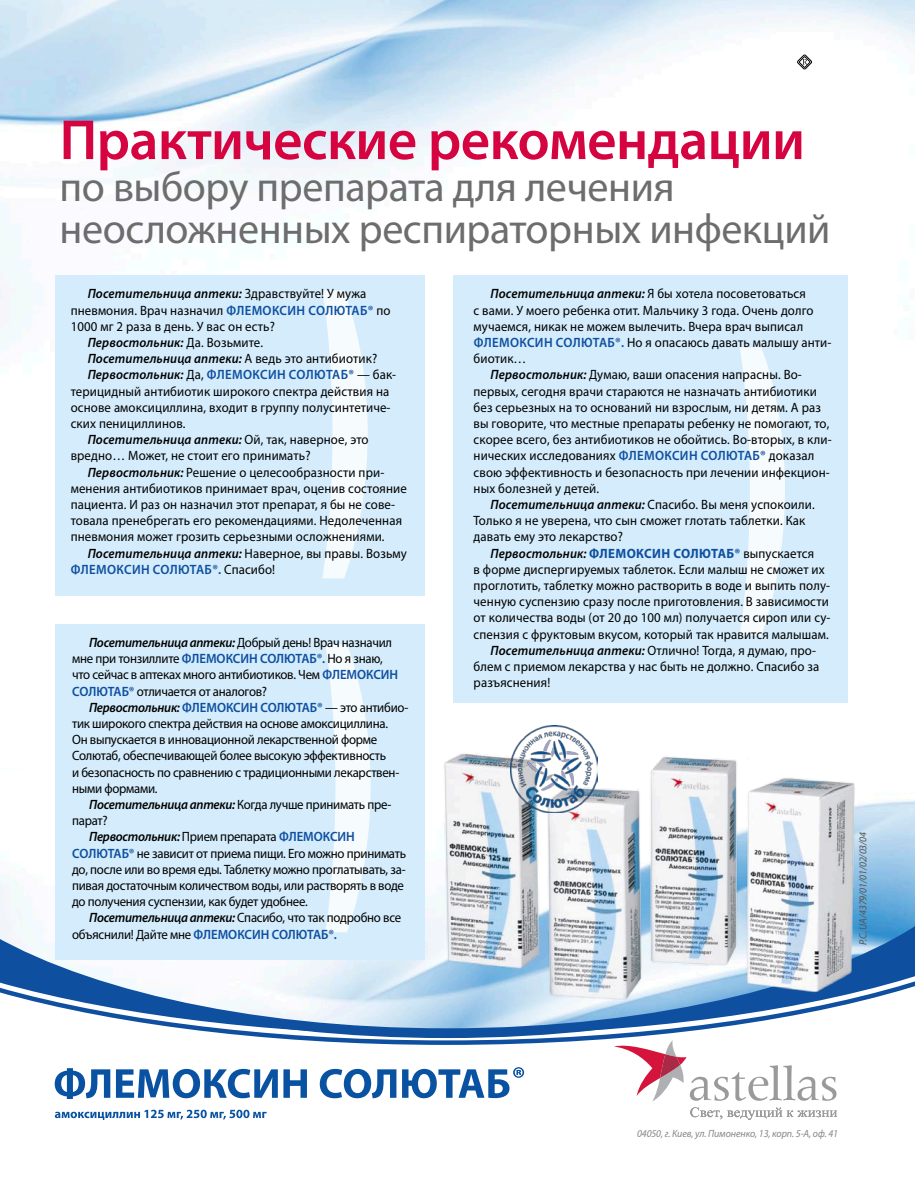
<style>
.page{position:relative;width:915px;height:1178px;background:#fff}
.page>*{position:absolute;margin:0;border:0;box-sizing:border-box;transform-origin:0 0}
.t1{font:600 57px "Myriad Pro";letter-spacing:-.01em;color:#d5033f}
.t2{font:42px/42px "Myriad Pro";letter-spacing:-.01em;color:#6d6d6d}
.t3{font:13.5px "Myriad Pro";letter-spacing:.01em;color:#000;scale:.95 1}
.t4{font:13.5px/16.2px "Myriad Pro";letter-spacing:-.02em;color:#000;scale:.95 1}
.t5{font:italic 600 13.5px "Myriad Pro";letter-spacing:.01em;color:#000;scale:.95 1}
.t6{font:600 13.5px "Myriad Pro";letter-spacing:.04em;color:#0e4fa0;scale:.95 1}
.t7{font:italic 600 13.5px "Myriad Pro";letter-spacing:-.02em;color:#000;scale:.95 1}
.t8{font:italic 10.5px "Myriad Pro";letter-spacing:-.01em;color:#868686;scale:.95 1}
.t9{font:italic 10.5px "Myriad Pro";letter-spacing:-.01em;color:#565454;scale:.95 1}
.s1{font-weight:400;font-style:normal}
.s2{font-weight:600;color:#0e4fa0}
.s3{font-style:italic;color:#000}
.s4{font-weight:400;color:#000}
.s5{font-weight:600;font-style:italic}
.s6{font-weight:700;font-style:normal;color:#0e4fa0}
.s7{font-weight:700;color:#0e4fa0}
.s8{font-style:normal;color:#0e4fa0}
</style>
<div class="page">
<img style="left:0;top:0;width:914px;height:395px">
<img style="left:0;top:767px;width:914px;height:145px">
<div style="left:453px;top:275px;width:394px;height:428px;background:#d4ecfb"></div>
<div style="left:56px;top:625px;width:369px;height:335px;background:#d4ecfb"></div>
<div style="left:56px;top:275px;width:369px;height:321px;background:#d4ecfb"></div>
<svg style="left:322px;top:290px;width:45px;height:288px"></svg>
<svg style="left:0;top:912px;width:914px;height:133px"></svg>
<svg style="left:0;top:914px;width:914px;height:121px"></svg>
<img style="left:431px;top:753px;width:436px;height:256px">
<svg style="left:613px;top:1040px;width:223px;height:61px"></svg>
<svg style="left:690px;top:1107px;width:146px;height:13px"></svg>
<svg style="left:55px;top:1110px;width:211px;height:10px"></svg>
<svg style="left:55px;top:1068px;width:55px;height:31px"></svg>
<svg style="left:116px;top:1069px;width:191px;height:29px"></svg>
<svg style="left:319px;top:1069px;width:77px;height:29px"></svg>
<svg style="left:402px;top:1067px;width:122px;height:31px"></svg>
<img style="left:510px;top:726px;width:87px;height:86px">
<svg style="left:325px;top:644px;width:45px;height:288px"></svg>
<svg style="left:740px;top:347px;width:44px;height:288px"></svg>
<svg style="left:796px;top:55px;width:15px;height:14px"></svg>
<h1 class="t1" style="left:60px;top:104px;width:746px">Практические рекомендации</h1>
<h2 class="t2" style="left:60px;top:165px;width:772px">по выбору препарата для лечения неосложненных респираторных инфекций</h2>
<p class="t5" style="left:88px;top:285px;width:295px">Посетительница аптеки: <span class="s1">Здравствуйте! У мужа</span></p>
<p class="t3" style="left:71px;top:302px;width:338px">пневмония. Врач назначил <span class="s2">Флемоксин Сол ютаб®</span> по</p>
<p class="t3" style="left:71px;top:318px;width:216px">1000 мг 2 раза в день. У вас он есть?</p>
<p class="t5" style="left:88px;top:334px;width:186px">Первостольник: <span class="s1">Да. Возьмите.</span></p>
<p class="t5" style="left:88px;top:350px;width:306px">Посетительница аптеки: <span class="s1">А ведь это антибиотик?</span></p>
<p class="t6" style="left:88px;top:366px;width:326px"><span class="s3">Первостольник:</span> <span class="s4">Да,</span> Флемо кс ин Сол ютаб® <span class="s4">— бак-</span></p>
<p class="t3" style="left:71px;top:383px;width:337px">терицидный антибиотик широкого спектра действия на</p>
<p class="t3" style="left:71px;top:399px;width:338px">основе амоксициллина, входит в группу полусинтетиче-</p>
<p class="t3" style="left:71px;top:415px;width:122px">ских пенициллинов.</p>
<p class="t5" style="left:88px;top:431px;width:297px">Посетительница аптеки: <span class="s1">Ой, так, наверное, это</span></p>
<p class="t3" style="left:71px;top:447px;width:254px">вредно… Может, не стоит его принимать?</p>
<p class="t3" style="left:88px;top:464px;width:313px"><span class="s5">Первостольник:</span> Решение о целесообразности при-</p>
<p class="t3" style="left:71px;top:480px;width:355px">менения антибиотиков принимает врач, оценив состояние</p>
<p class="t3" style="left:71px;top:496px;width:343px">пациента. И раз он назначил этот препарат, я бы не сове-</p>
<p class="t3" style="left:71px;top:512px;width:350px">товала пренебрегать его рекомендациями. Недолеченная</p>
<p class="t3" style="left:71px;top:528px;width:332px">пневмония может грозить серьезными осложнениями.</p>
<p class="t3" style="left:88px;top:545px;width:337px"><span class="s5">Посетительница аптеки:</span> Наверное, вы правы. Возьму</p>
<p class="t6" style="left:71px;top:561px;width:217px">Флемоксин Сол ютаб®. <span class="s4">Спасибо!</span></p>
<p class="t3" style="left:490px;top:285px;width:333px"><span class="s5">Посетительница аптеки:</span> Я бы хотела посоветоваться</p>
<p class="t3" style="left:473px;top:302px;width:359px">с вами. У моего ребенка отит. Мальчику 3 года. Очень долго</p>
<p class="t3" style="left:473px;top:318px;width:348px">мучаемся, никак не можем вылечить. Вчера врач выписал</p>
<p class="t3" style="left:473px;top:334px;width:378px"><span class="s2">Флемоксин Сол ютаб®.</span> Но я опасаюсь давать малышу анти-</p>
<p class="t3" style="left:473px;top:350px;width:57px">биотик…</p>
<p class="t3" style="left:490px;top:366px;width:329px"><span class="s5">Первостольник:</span> Думаю, ваши опасения напрасны. Во-</p>
<p class="t3" style="left:473px;top:383px;width:363px">первых, сегодня врачи стараются не назначать антибиотики</p>
<p class="t3" style="left:473px;top:399px;width:367px">без серьезных на то оснований ни взрослым, ни детям. А раз</p>
<p class="t3" style="left:473px;top:415px;width:376px">вы говорите, что местные препараты ребенку не помогают, то,</p>
<p class="t3" style="left:473px;top:431px;width:378px">скорее всего, без антибиотиков не обойтись. Во-вторых, в кли-</p>
<p class="t3" style="left:473px;top:447px;width:360px">нических исследованиях <span class="s2">Флемо кс ин Сол ютаб®</span> доказал</p>
<p class="t3" style="left:473px;top:464px;width:376px">свою эффективность и безопасность при лечении инфекцион-</p>
<p class="t3" style="left:473px;top:480px;width:134px">ных болезней у детей.</p>
<p class="t3" style="left:490px;top:496px;width:342px"><span class="s5">Посетительница аптеки:</span> Спасибо. Вы меня успокоили.</p>
<p class="t3" style="left:473px;top:512px;width:350px">Только я не уверена, что сын сможет глотать таблетки. Как</p>
<p class="t3" style="left:473px;top:528px;width:159px">давать ему это лекарство?</p>
<p class="t5" style="left:490px;top:544px;width:125px">Первостольник: <span class="s6">Флемоксин</span></p>
<p class="t3" style="left:673px;top:545px;width:150px"><span class="s7">Сол юта б®</span> выпускается</p>
<p class="t3" style="left:473px;top:561px;width:371px">в форме диспергируемых таблеток. Если малыш не сможет их</p>
<p class="t3" style="left:473px;top:577px;width:376px">проглотить, таблетку можно растворить в воде и выпить полу-</p>
<p class="t3" style="left:473px;top:593px;width:375px">ченную суспензию сразу после приготовления. В зависимости</p>
<p class="t3" style="left:473px;top:609px;width:377px">от количества воды (от 20 до 100 мл) получается сироп или су-</p>
<p class="t3" style="left:473px;top:626px;width:375px">спензия с фруктовым вкусом, который так нравится малышам.</p>
<p class="t3" style="left:490px;top:642px;width:344px"><span class="s5">Посетительница аптеки:</span> Отлично! Тогда, я думаю, про-</p>
<p class="t3" style="left:473px;top:658px;width:365px">блем с приемом лекарства у нас быть не должно. Спасибо за</p>
<p class="t3" style="left:473px;top:674px;width:82px">разъяснения!</p>
<p class="t4" style="left:72px;top:634px;width:345px;text-indent:17px"><span class="s5">Посетительница аптеки:</span> Добрый день! Врач назначил мне при тонзиллите <span class="s2">Флемоксин Сол ютаб®.</span> Но я знаю, что сейчас в аптеках много антибиотиков. Чем <span class="s2">Флемоксин Сол ютаб®</span> отличается от аналогов?</p>
<p class="t4" style="left:72px;top:699px;width:355px;text-indent:17px"><span class="s5">Первостольник:</span> <span class="s2">Флемо кс ин Сол ютаб®</span> — это антибио&shy;тик широкого спектра действия на основе амоксициллина.<br>Он выпускается в инновационной лекарственной форме Солютаб, обеспечивающей более высокую эффективность<br>и безопасность по сравнению с традиционными лекарствен&shy;ными формами.</p>
<p class="t4" style="left:89px;top:796px;width:319px"><span class="s5">Посетительница аптеки:</span> Когда лучше принимать пре-</p>
<p class="t3" style="left:72px;top:812px;width:39px">парат?</p>
<p class="t7" style="left:89px;top:828px;width:281px">Первостольник: <span class="s1">Прием препарата</span> <span class="s8">Флемо кс ин</span></p>
<p class="t4" style="left:72px;top:845px;width:353px"><span class="s2">Сол ютаб®</span> не зависит от приема пищи. Его можно принимать</p>
<p class="t4" style="left:72px;top:861px;width:352px">до, после или во время еды. Таблетку можно проглатывать, за-</p>
<p class="t4" style="left:72px;top:877px;width:351px">пивая достаточным количеством воды, или растворять в воде</p>
<p class="t4" style="left:72px;top:893px;width:249px">до получения суспензии, как будет удобнее.</p>
<p class="t4" style="left:89px;top:909px;width:330px"><span class="s5">Посетительница аптеки:</span> Спасибо, что так подробно все</p>
<p class="t4" style="left:72px;top:926px;width:280px">объяснили! Дайте мне <span class="s2">Флемоксин Сол ютаб®.</span></p>
<p class="t9" style="left:856px;top:945px;width:120px;rotate:-90deg">Р.С. UA/4379/01/01/02/03/04</p>
<p class="t8" style="left:636px;top:1126px;width:213px">04050, г. Киев, ул. Пимоненко, 13, корп. 5-А, оф. 41</p>
</div>
